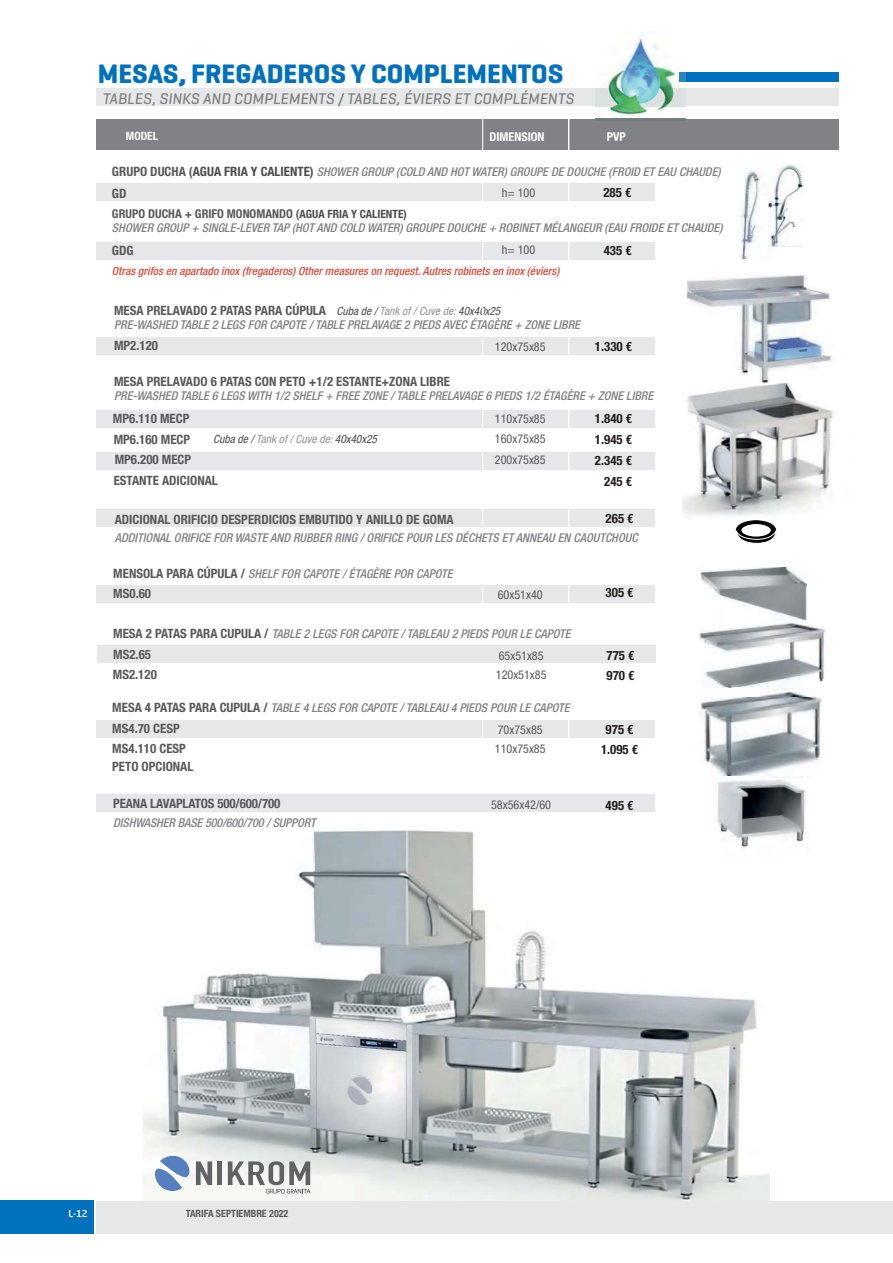
<style>
.page{position:relative;width:893px;height:1263px;background:#fff}
.page>*{position:absolute;margin:0;border:0;box-sizing:border-box;transform-origin:0 0}
.t1{font:700 27.15px "Geogrotesque";color:#0071bc}
.t2{font:italic 500 15.75px "Geogrotesque";color:#808285}
.t3{font:700 condensed 12.9px/19.5px "Helvetica Neue LT Std";color:#58595b}
.t4{font:700 condensed 12.9px/21.1px "Helvetica Neue LT Std";color:#231f20;text-align:center}
.t5{font:italic 500 condensed 12.15px/14.2px "Helvetica Neue LT Std";color:#808285}
.t6{font:condensed 12.15px/19.5px "Helvetica Neue LT Std";color:#58595b}
.t7{font:700 condensed 12.15px "Helvetica Neue LT Std";color:#fff}
.t8{font:italic 500 condensed 11.4px "Helvetica Neue LT Std";color:#d74d3b}
.t9{font:italic condensed 11.4px "Helvetica Neue LT Std";color:#4c4c4e}
.t10{font:700 condensed 11.4px "Helvetica Neue LT Std";color:#fff}
.t11{font:700 condensed 10.05px "Helvetica Neue LT Std";color:#58595b}
.t12{font:500 9.3px "Neo Sans Pro";color:#fff}
.s1{font-weight:700;font-style:normal;font-size:12.9px;color:#58595b}
.s2{font-weight:700;font-style:normal;font-size:12.9px;color:#4c4c4e}
.s3{font-weight:700;font-style:normal;color:#58595b}
.s4{font-weight:700;font-style:normal;font-size:11.4px;color:#4c4c4e}
.s5{color:#919396}
</style>
<div class="page">
<img style="left:683px;top:385px;width:151px;height:132px">
<img style="left:143px;top:830px;width:627px;height:371px">
<svg style="left:196px;top:1161px;width:16px;height:24px"></svg>
<hr style="left:218px;top:1161px;width:4px;height:24px;background:#606364">
<svg style="left:228px;top:1161px;width:82px;height:32px"></svg>
<svg style="left:155px;top:1156px;width:35px;height:35px"></svg>
<div style="left:0;top:1201px;width:93px;height:33px;background:#0071bc"></div>
<div style="left:96px;top:1201px;width:797px;height:33px;background:#e6e7e8"></div>
<div style="left:96px;top:183px;width:558px;height:18px;background:#e6e7e8"></div>
<div style="left:96px;top:242px;width:558px;height:17px;background:#e6e7e8"></div>
<div style="left:96px;top:337px;width:558px;height:17px;background:#e6e7e8"></div>
<div style="left:96px;top:410px;width:558px;height:17px;background:#e6e7e8"></div>
<div style="left:96px;top:452px;width:558px;height:17px;background:#e6e7e8"></div>
<div style="left:96px;top:509px;width:558px;height:18px;background:#e6e7e8"></div>
<div style="left:96px;top:585px;width:558px;height:18px;background:#e6e7e8"></div>
<div style="left:96px;top:720px;width:558px;height:17px;background:#e6e7e8"></div>
<div style="left:96px;top:795px;width:558px;height:17px;background:#e6e7e8"></div>
<img style="left:738px;top:169px;width:39px;height:91px">
<img style="left:768px;top:164px;width:35px;height:82px">
<img style="left:688px;top:275px;width:147px;height:110px">
<img style="left:702px;top:568px;width:104px;height:53px">
<div style="left:736px;top:521px;width:39px;height:19px;background:#000;border-radius:50%"></div>
<div style="left:736px;top:521px;width:40px;height:19px;border:1px solid #000;border-radius:50%"></div>
<div style="left:741px;top:524px;width:30px;height:13px;background:#fff;border-radius:50%"></div>
<div style="left:741px;top:523px;width:30px;height:14px;border:1px solid #000;border-radius:50%"></div>
<svg style="left:736px;top:531px;width:40px;height:13px"></svg>
<img style="left:713px;top:777px;width:93px;height:81px">
<div style="left:679px;top:73px;width:160px;height:9px;background:#0071bc"></div>
<div style="left:97px;top:88px;width:742px;height:18px;background:#e6e7e8"></div>
<div style="left:96px;top:119px;width:743px;height:31px;background:#808285"></div>
<hr style="left:568px;top:113px;width:1px;height:678px;background:#fff">
<hr style="left:482px;top:114px;width:1px;height:677px;background:#fff">
<img style="left:595px;top:35px;width:91px;height:84px">
<svg style="left:679px;top:73px;width:7px;height:9px"></svg>
<img style="left:595px;top:88px;width:91px;height:18px">
<img style="left:710px;top:776px;width:93px;height:1px">
<img style="left:700px;top:697px;width:122px;height:78px">
<div style="left:97px;top:645px;width:558px;height:18px;background:#e6e7e8"></div>
<img style="left:700px;top:622px;width:125px;height:75px">
<h1 class="t1" style="left:98px;top:64px;width:467px">MESAS, FREGADEROS Y COMPLEMENTOS</h1>
<p class="t2" style="left:102px;top:93px;width:473px">TABLES, SINKS AND COMPLEMENTS / TABLES, ÉVIERS ET COMPLÉMENTS</p>
<p class="t10" style="left:126px;top:132px;width:34px">MODEL</p>
<p class="t7" style="left:489px;top:132px;width:57px">DIMENSION</p>
<p class="t7" style="left:607px;top:132px;width:20px">PVP</p>
<p class="t5" style="left:112px;top:166px;width:610px"><span class="s1">GRUPO DUCHA (</span><span class="s2">AGUA FRIA Y CALIENTE)</span> SHOWER GROUP (COLD AND HOT WATER) GROUPE DE DOUCHE (FROID ET EAU CHAUDE)</p>
<p class="t5" style="left:112px;top:207px;width:612px"><span class="s3">GRUPO DUCHA + GRIFO MONOMANDO (</span><span class="s4">AGUA FRIA Y CALIENTE)<br></span>SHOWER GROUP + SINGLE-LEVER TAP (HOT AND COLD WATER) GROUPE DOUCHE + ROBINET MÉLANGEUR (EAU FROIDE ET CHAUDE)</p>
<p class="t8" style="left:112px;top:267px;width:449px">Otras grifos en apartado inox (fregaderos) Other measures on request. Autres robinets en inox (éviers)</p>
<p class="t4" style="left:603px;top:182px;width:29px">285 €</p>
<p class="t6" style="left:502px;top:183px;width:35px">h= 100</p>
<p class="t3" style="left:112px;top:185px;width:16px">GD</p>
<p class="t6" style="left:502px;top:241px;width:35px">h= 100</p>
<p class="t4" style="left:604px;top:241px;width:29px">435 €</p>
<p class="t3" style="left:112px;top:242px;width:23px">GDG</p>
<p class="t3" style="left:114px;top:302px;width:213px">MESA PRELAVADO 2 PATAS PARA CÚPULA</p>
<p class="t5" style="left:114px;top:319px;width:467px">PRE-WASHED TABLE 2 LEGS FOR CAPOTE / TABLE PRELAVAGE 2 PIEDS AVEC ÉTAGÈRE + ZONE LIBRE</p>
<p class="t9" style="left:337px;top:307px;width:165px">Cuba de / <span class="s5">Tank of / Cuve de:</span> 40x40x25</p>
<p class="t3" style="left:114px;top:337px;width:46px">MP2.120</p>
<p class="t6" style="left:495px;top:338px;width:52px">120x75x85</p>
<p class="t4" style="left:595px;top:337px;width:39px">1.330 €</p>
<p class="t3" style="left:114px;top:372px;width:338px">MESA PRELAVADO 6 PATAS CON PETO +1/2 ESTANTE+ZONA LIBRE</p>
<p class="t5" style="left:114px;top:390px;width:541px">PRE-WASHED TABLE 6 LEGS WITH 1/2 SHELF + FREE ZONE / TABLE PRELAVAGE 6 PIEDS 1/2 ÉTAGÈRE + ZONE LIBRE</p>
<p class="t9" style="left:213px;top:434px;width:165px">Cuba de / <span class="s5">Tank of / Cuve de:</span> 40x40x25</p>
<p class="t4" style="left:595px;top:409px;width:39px;text-align:right">1.840 €<br>1.945 €<br>2.345 €<br>245 €</p>
<p class="t3" style="left:113px;top:410px;width:78px">MP6.110 MECP</p>
<p class="t6" style="left:495px;top:410px;width:52px">110x75x85</p>
<p class="t3" style="left:114px;top:430px;width:78px">MP6.160 MECP</p>
<p class="t6" style="left:495px;top:430px;width:52px">160x75x85</p>
<p class="t3" style="left:114px;top:450px;width:106px;line-height:21.1px">MP6.200 MECP<br>ESTANTE ADICIONAL</p>
<p class="t6" style="left:495px;top:451px;width:52px">200x75x85</p>
<p class="t4" style="left:606px;top:509px;width:29px">265 €</p>
<p class="t3" style="left:115px;top:511px;width:341px">ADICIONAL ORIFICIO DESPERDICIOS EMBUTIDO Y ANILLO DE GOMA</p>
<p class="t5" style="left:115px;top:532px;width:524px">ADDITIONAL ORIFICE FOR WASTE AND RUBBER RING / ORIFICE POUR LES DÉCHETS ET ANNEAU EN CAOUTCHOUC</p>
<p class="t5" style="left:113px;top:568px;width:341px"><span class="s1">MENSOLA PARA CÚPULA /</span> SHELF FOR CAPOTE / ÉTAGÈRE POR CAPOTE</p>
<p class="t3" style="left:113px;top:584px;width:39px">MS0.60</p>
<p class="t6" style="left:498px;top:586px;width:46px">60x51x40</p>
<p class="t5" style="left:113px;top:627px;width:459px"><span class="s1">MESA 2 PATAS PARA CUPULA /</span> TABLE 2 LEGS FOR CAPOTE / TABLEAU 2 PIEDS POUR LE CAPOTE</p>
<p class="t4" style="left:606px;top:583px;width:29px">305 €</p>
<p class="t3" style="left:113px;top:646px;width:46px">MS2.65<br>MS2.120</p>
<p class="t6" style="left:496px;top:646px;width:52px">65x51x85<br>120x51x85</p>
<p class="t4" style="left:606px;top:647px;width:29px;line-height:19.5px;text-align:left">775 €<br>970 €</p>
<p class="t5" style="left:112px;top:701px;width:459px"><span class="s1">MESA 4 PATAS PARA CUPULA /</span> TABLE 4 LEGS FOR CAPOTE / TABLEAU 4 PIEDS POUR LE CAPOTE</p>
<p class="t3" style="left:112px;top:720px;width:75px">MS4.70 CESP<br>MS4.110 CESP</p>
<p class="t3" style="left:112px;top:758px;width:83px">PETO OPCIONAL</p>
<p class="t6" style="left:495px;top:721px;width:52px">70x75x85<br>110x75x85</p>
<p class="t4" style="left:601px;top:721px;width:39px;line-height:19.5px">975 €<br>1.095 €</p>
<p class="t3" style="left:113px;top:795px;width:168px">PEANA LAVAPLATOS 500/600/700</p>
<p class="t5" style="left:113px;top:816px;width:204px">DISHWASHER BASE 500/600/700 / SUPPORT</p>
<p class="t6" style="left:491px;top:796px;width:61px">58x56x42/60</p>
<p class="t4" style="left:606px;top:796px;width:29px">495 €</p>
<p class="t12" style="left:69px;top:1210px;width:21px">L-12</p>
<p class="t11" style="left:186px;top:1209px;width:104px">TARIFA SEPTIEMBRE 2022</p>
</div>
